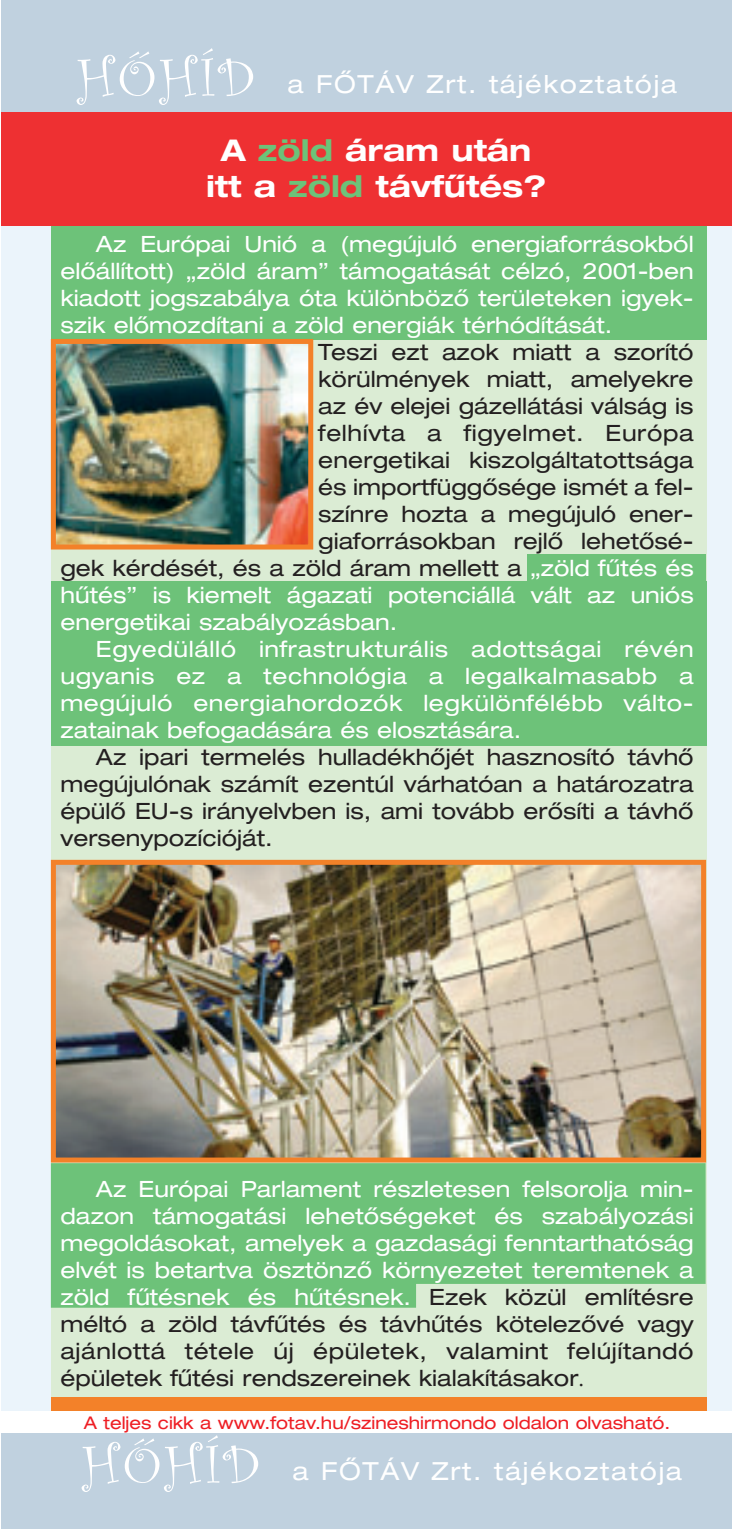
<style>
.page{position:relative;width:743px;height:1530px;background:#fff}
.page>*{position:absolute;margin:0;border:0;box-sizing:border-box;transform-origin:0 0}
.t1{font:30px/36px "Helvetica Ext H Bold";color:#fff;text-align:center}
.t2{font:25px "Helvetica Ext H";letter-spacing:.065em;color:#fff}
.t3{font:22.5px/27px "Helvetica Ext H";color:#fff;text-align:justify}
.t4{font:22.5px/27px "Helvetica Ext H";color:#231f20;text-align:justify}
.t5{font:22.5px "Helvetica Ext H";letter-spacing:.025em;color:#fff}
.t6{font:22.5px "Helvetica Ext H";letter-spacing:.025em;color:#231f20}
.t7{font:17.5px "Helvetica Ext H";color:#ee1e24}
.s1{color:#6dc279}
.s2{color:#fff}
.s3{color:#231f20}
.s4{font-family:"Times H Roman";color:#231f20}
</style>
<div class="page">
<div style="left:1px;top:2px;width:730px;height:1527px;background:#ebf4fb"></div>
<div style="left:51px;top:200px;width:655px;height:1222px;background:#dbecd4"></div>
<svg style="left:51px;top:1163px;width:654px;height:145px;background:#75c57f"></svg>
<div style="left:51px;top:224px;width:655px;height:116px;background:#6dc279"></div>
<div style="left:528px;top:554px;width:178px;height:81px;background:#6dc279"></div>
<div style="left:51px;top:581px;width:655px;height:61px;background:#6dc279"></div>
<div style="left:51px;top:637px;width:655px;height:108px;background:#6dc279"></div>
<div style="left:1px;top:1430px;width:730px;height:99px;background:#c0d1df"></div>
<div style="left:51px;top:1397px;width:655px;height:36px;background:#f38129"></div>
<div style="left:1px;top:0;width:730px;height:143px;background:#c0d1df"></div>
<svg style="left:77px;top:48px;width:176px;height:57px"></svg>
<svg style="left:82px;top:1435px;width:176px;height:57px"></svg>
<div style="left:1px;top:113px;width:730px;height:113px;background:#ee3032"></div>
<img style="left:57px;top:866px;width:643px;height:291px">
<div style="left:51px;top:860px;width:655px;height:303px;border:5px solid #f38129"></div>
<div style="left:1px;top:1411px;width:730px;height:22px;background:#fff"></div>
<img style="left:57px;top:345px;width:250px;height:199px">
<div style="left:51px;top:339px;width:262px;height:211px;border:5px solid #f38129"></div>
<p class="t2" style="left:287px;top:75px;width:391px">a FÔTÁV Zrt. tájékoztatója</p>
<h1 class="t1" style="left:206px;top:135px;width:341px">A <span class="s1">zöld</span> áram után itt a <span class="s1">zöld</span> távfûtés?</h1>
<p class="t3" style="left:60px;top:232px;width:634px;text-indent:35px">Az Európai Unió a (megújuló energiaforrásokból elôállított) „zöld áram” támogatását célzó, 2001-ben kiadott jogszabálya óta különbözô területeken igyek&shy;szik elômozdítani a zöld energiák térhódítását.</p>
<p class="t4" style="left:318px;top:340px;width:377px">Teszi ezt azok miatt a szorító</p>
<p class="t4" style="left:318px;top:367px;width:377px">körülmények miatt, amelyekre</p>
<p class="t4" style="left:318px;top:394px;width:377px">az év elejei gázellátási válság is</p>
<p class="t6" style="left:318px;top:424px;width:377px">felhívta a figyelmet. Európa</p>
<p class="t4" style="left:318px;top:448px;width:377px">energetikai kiszolgáltatottsága</p>
<p class="t4" style="left:318px;top:475px;width:377px">és importfüggôsége ismét a fel-</p>
<p class="t4" style="left:318px;top:502px;width:377px">színre hozta a megújuló ener-</p>
<p class="t4" style="left:318px;top:529px;width:377px">giaforrásokban rejlô lehetôsé-</p>
<p class="t4" style="left:60px;top:556px;width:634px">gek kérdését, és a zöld áram mellett a <span class="s2">„zöld fûtés és</span></p>
<p class="t3" style="left:60px;top:583px;width:634px">hûtés” is kiemelt ágazati potenciállá vált az uniós</p>
<p class="t3" style="left:60px;top:610px;width:338px">energetikai szabályozásban.</p>
<p class="t5" style="left:96px;top:640px;width:599px">Egyedülálló infrastrukturális adottságai révén</p>
<p class="t5" style="left:60px;top:667px;width:634px">ugyanis ez a technológia a legalkalmasabb a</p>
<p class="t5" style="left:60px;top:694px;width:634px">megújuló energiahordozók legkülönfélébb válto-</p>
<p class="t3" style="left:60px;top:718px;width:462px">zatainak befogadására és elosztására.</p>
<p class="t4" style="left:60px;top:745px;width:634px;text-indent:35px">Az ipari termelés hulladékhôjét hasznosító távhô megújulónak számít ezentúl várhatóan a határozatra épülô EU-s irányelvben is, ami tovább erôsíti a távhô versenypozícióját.</p>
<p class="t3" style="left:60px;top:1177px;width:634px;text-indent:35px">Az Európai Parlament részletesen felsorolja min&shy;dazon támogatási lehetôségeket és szabályozási megoldásokat, amelyek a gazdasági fenntarthatóság elvét is betartva ösztönzô környezetet teremtenek a zöld fûtésnek és hûtésnek. <span class="s3">Ezek közül említésre méltó a zöld távfûtés és távhûtés kötelezôvé vagy ajánlottá tétele új épületek, valamint felújítandó épületek fûtési rendszereinek kialakításakor</span><span class="s4">.</span></p>
<p class="t7" style="left:84px;top:1416px;width:588px">A teljes cikk a www.fotav.hu/szineshirmondo oldalon olvasható.</p>
<p class="t2" style="left:292px;top:1462px;width:391px">a FÔTÁV Zrt. tájékoztatója</p>
</div>
